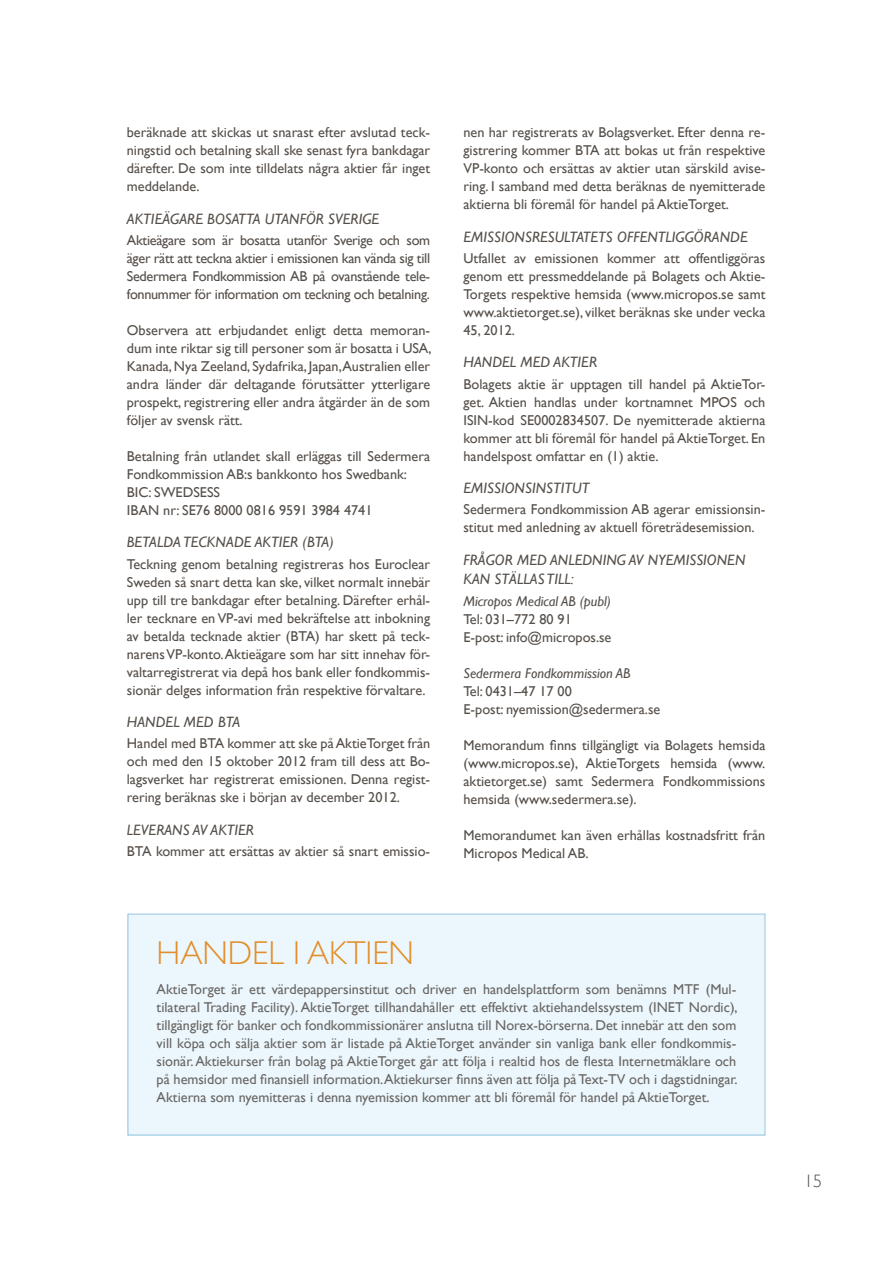
<style>
.page{position:relative;width:893px;height:1263px;background:#fff}
.page>*{position:absolute;margin:0;border:0;box-sizing:border-box;transform-origin:0 0}
.t1{font:300 33px "Gill Sans";color:#e28e2a}
.t2{font:300 18px "Gill Sans";color:#554f4a}
.t3{font:italic 15px/19.5px "Gill Sans";letter-spacing:.005em;color:#554f4a}
.t4{font:14.25px/18px "Gill Sans";color:#554f4a;text-align:justify}
.t5{font:14.25px/18px "Gill Sans";color:#696562;text-align:justify}
.t6{font:italic 14.25px "Gill Sans";color:#554f4a}
</style>
<div class="page">
<div style="left:128px;top:914px;width:637px;height:221px;background:#e7f5fd"></div>
<p class="t4" style="left:127px;top:123px;width:305px">beräknade att skickas ut snarast efter avslutad teck&shy;ningstid och betalning skall ske senast fyra bankdagar därefter. De som inte tilldelats några aktier får inget meddelande.</p>
<p class="t3" style="left:127px;top:209px;width:254px">AKTIEÄGARE BOSATTA UTANFÖR SVERIGE</p>
<p class="t4" style="left:127px;top:231px;width:305px">Aktieägare som är bosatta utanför Sverige och som äger rätt att teckna aktier i emissionen kan vända sig till Sedermera Fondkommission AB på ovanstående tele&shy;fonnummer för information om teckning och betalning.</p>
<p class="t4" style="left:127px;top:321px;width:306px">Observera att erbjudandet enligt detta memoran&shy;dum inte riktar sig till personer som är bosatta i USA, Kanada, Nya Zeeland, Sydafrika, Japan,Australien eller andra länder där deltagande förutsätter ytterligare prospekt, registrering eller andra åtgärder än de som följer av svensk rätt.</p>
<p class="t4" style="left:127px;top:447px;width:305px;text-align:left">Betalning från utlandet skall erläggas till Sedermera Fondkommission AB:s bankkonto hos Swedbank:<br>BIC: SWEDSESS<br>IBAN nr: SE76 8000 0816 9591 3984 4741</p>
<p class="t3" style="left:127px;top:532px;width:208px">BETALDA TECKNADE AKTIER (BTA)</p>
<p class="t4" style="left:127px;top:555px;width:305px">Teckning genom betalning registreras hos Euroclear Sweden så snart detta kan ske, vilket normalt innebär upp till tre bankdagar efter betalning. Därefter erhål&shy;ler tecknare en VP-avi med bekräftelse att inbokning av betalda tecknade aktier (BTA) har skett på teck&shy;narens VP-konto. Aktieägare som har sitt innehav för&shy;valtarregistrerat via depå hos bank eller fondkommis&shy;sionär delges information från respektive förvaltare.</p>
<p class="t3" style="left:127px;top:712px;width:107px">HANDEL MED BTA</p>
<p class="t4" style="left:127px;top:734px;width:305px">Handel med BTA kommer att ske på AktieTorget från och med den 15 oktober 2012 fram till dess att Bo&shy;lagsverket har registrerat emissionen. Denna regist&shy;rering beräknas ske i början av december 2012.</p>
<p class="t3" style="left:127px;top:820px;width:129px">LEVERANS AV AKTIER</p>
<p class="t4" style="left:127px;top:842px;width:305px">BTA kommer att ersättas av aktier så snart emissio-</p>
<h1 class="t1" style="left:157px;top:934px;width:259px">HANDEL I AKTIEN</h1>
<p class="t4" style="left:463px;top:123px;width:303px">nen har registrerats av Bolagsverket. Efter denna re&shy;gistrering kommer BTA att bokas ut från respektive VP-konto och ersättas av aktier utan särskild avise&shy;ring. I samband med detta beräknas de nyemitterade aktierna bli föremål för handel på AktieTorget.</p>
<p class="t3" style="left:463px;top:227px;width:286px">EM ISSIONSRESULTATETS OFFENTLIGGÖRANDE</p>
<p class="t4" style="left:463px;top:249px;width:303px">Utfallet av emissionen kommer att offentliggöras genom ett pressmeddelande på Bolagets och Aktie-Torgets respektive hemsida (www.micropos.se samt www.aktietorget.se), vilket beräknas ske under vecka 45, 2012.</p>
<p class="t3" style="left:463px;top:352px;width:135px">HANDEL MED AKTIER</p>
<p class="t4" style="left:463px;top:375px;width:303px">Bolagets aktie är upptagen till handel på AktieTor&shy;get. Aktien handlas under kortnamnet MPOS och ISIN-kod SE0002834507. De nyemitterade aktierna kommer att bli föremål för handel på AktieTorget. En handelspost omfattar en (1) aktie.</p>
<p class="t3" style="left:463px;top:478px;width:127px">EM ISSIONSINSTITUT</p>
<p class="t4" style="left:463px;top:500px;width:303px">Sedermera Fondkommission AB agerar emissionsin&shy;stitut med anledning av aktuell företrädesemission.</p>
<p class="t3" style="left:463px;top:550px;width:283px">FRÅGOR MED ANLEDNING AV NYEMISSIONEN<br>KAN STÄLLAS TILL:</p>
<p class="t6" style="left:463px;top:593px;width:149px">MICROPOS MEDICAL AB (PUBL)</p>
<p class="t4" style="left:463px;top:610px;width:149px">Tel: 031–772 80 91<br>E-post: info@micropos.se</p>
<p class="t6" style="left:463px;top:665px;width:168px">SEDERMERA FONDKOMMISSION AB</p>
<p class="t4" style="left:463px;top:682px;width:198px">Tel: 0431–47 17 00<br>E-post: nyemission@sedermera.se</p>
<p class="t4" style="left:463px;top:736px;width:303px">Memorandum finns tillgängligt via Bolagets hemsida (www.micropos.se), AktieTorgets hemsida (www. aktietorget.se) samt Sedermera Fondkommissions hemsida (www.sedermera.se).</p>
<p class="t4" style="left:463px;top:826px;width:303px">Memorandumet kan även erhållas kostnadsfritt från<br>Micropos Medical AB.</p>
<p class="t5" style="left:157px;top:980px;width:583px">AktieTorget är ett värdepappersinstitut och driver en handelsplattform som benämns MTF (Mul&shy;tilateral Trading Facility). AktieTorget tillhandahåller ett effektivt aktiehandelssystem (INET Nordic), tillgängligt för banker och fondkommissionärer anslutna till Norex-börserna. Det innebär att den som vill köpa och sälja aktier som är listade på AktieTorget använder sin vanliga bank eller fondkommis&shy;sionär. Aktiekurser från bolag på AktieTorget går att följa i realtid hos de flesta Internetmäklare och på hemsidor med finansiell information.Aktiekurser finns även att följa på Text-TV och i dagstidningar.<br>Aktierna som nyemitteras i denna nyemission kommer att bli föremål för handel på AktieTorget.</p>
<p class="t2" style="left:804px;top:1170px;width:19px">15</p>
</div>
